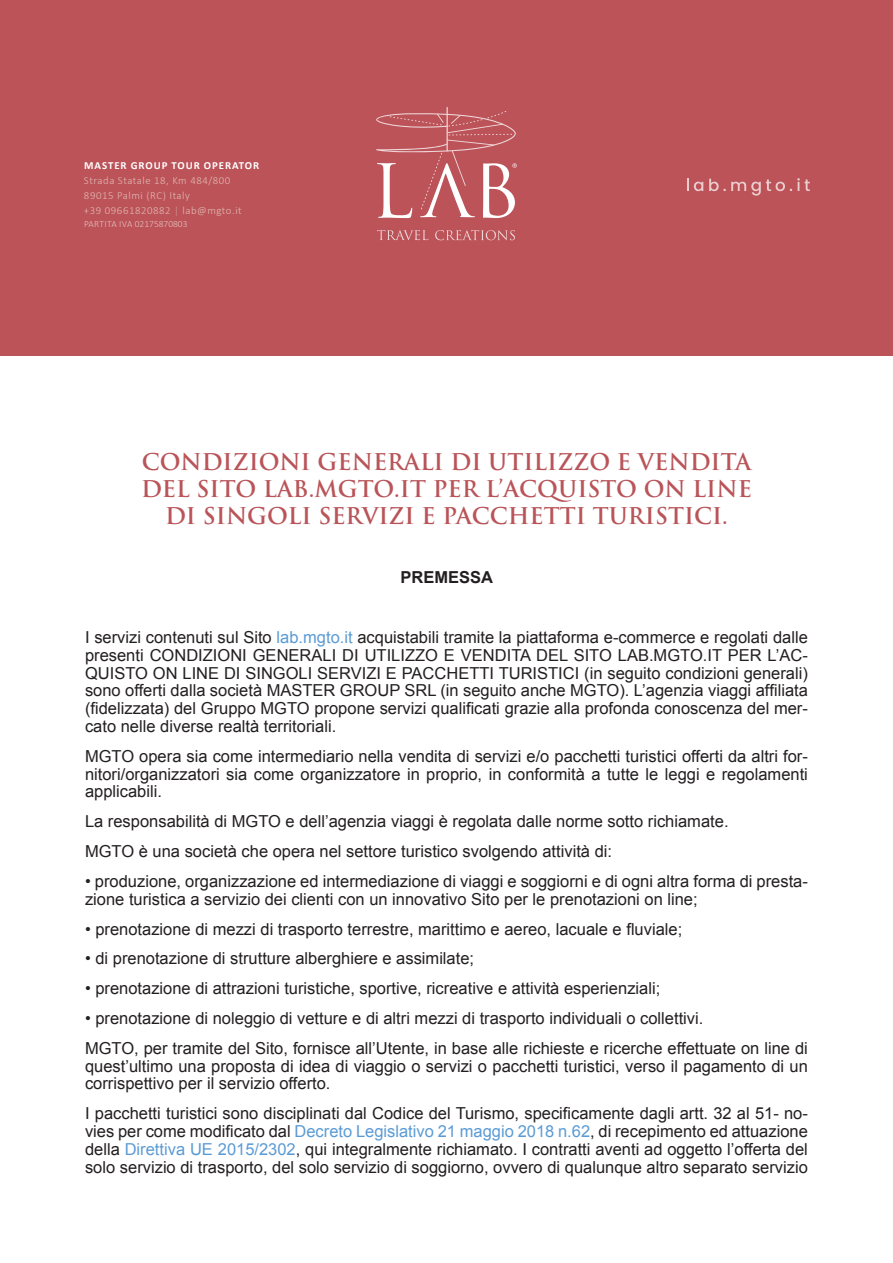
<style>
.page{position:relative;width:893px;height:1263px;background:#fff}
.page>*{position:absolute;margin:0;border:0;box-sizing:border-box;transform-origin:0 0}
.t1{font:700 22.5px/27px "Trajan Pro";color:#b95459;text-align:center}
.t2{font:16.5px/17.9px "Arial";color:#231f20;text-align:justify}
.t3{font:700 16.5px "Arial";color:#231f20}
.t4{font:300 10.8px "Calibri";letter-spacing:.05em;color:#e3b9b3}
.t5{font:700 10.8px "Calibri";letter-spacing:.09em;color:#fff}
.t6{font:300 9.45px "Calibri";color:#e6c2bc}
.s1{color:#d39692}
.s2{color:#5b9bd5}
</style>
<div class="page">
<div style="left:0;top:0;width:893px;height:355px;background:#bb5359"></div>
<svg style="left:687px;top:179px;width:16px;height:12px"></svg>
<svg style="left:709px;top:178px;width:101px;height:18px"></svg>
<svg style="left:377px;top:230px;width:51px;height:10px"></svg>
<svg style="left:435px;top:230px;width:80px;height:10px"></svg>
<svg style="left:376px;top:107px;width:141px;height:111px"></svg>
<p class="t5" style="left:84px;top:158px;width:176px">MASTER GROUP TOUR OPERATOR</p>
<p class="t4" style="left:84px;top:174px;width:148px">Strada Statale 18, Km 484/800</p>
<p class="t4" style="left:84px;top:188px;width:107px">89015 Palmi (RC) Italy</p>
<p class="t4" style="left:84px;top:203px;width:159px">+39 09661820882 <span class="s1">|</span> lab@mgto.it</p>
<p class="t6" style="left:84px;top:218px;width:105px">PARTITA IVA 02175870803</p>
<p class="t1" style="left:141px;top:448px;width:612px">CONDIZIONI GENERALI DI UTILIZZO E VENDITA<br>DEL SITO LAB.MGTO.IT PER L’ACQUISTO ON LINE<br>DI SINGOLI SERVIZI E PACCHETTI TURISTICI.</p>
<p class="t3" style="left:400px;top:567px;width:94px">PREMESSA</p>
<p class="t2" style="left:85px;top:628px;width:724px">I servizi contenuti sul Sito <span class="s2">lab.mgto.it</span> acquistabili tramite la piattaforma e-commerce e regolati dalle presenti CONDIZIONI GENERALI DI UTILIZZO E VENDITA DEL SITO LAB.MGTO.IT PER L’AC-QUISTO ON LINE DI SINGOLI SERVIZI E PACCHETTI TURISTICI (in seguito condizioni generali) sono offerti dalla società MASTER GROUP SRL (in seguito anche MGTO). L’agenzia viaggi affiliata (fidelizzata) del Gruppo MGTO propone servizi qualificati grazie alla profonda conoscenza del mer&shy;cato nelle diverse realtà territoriali.</p>
<p class="t2" style="left:85px;top:747px;width:724px">MGTO opera sia come intermediario nella vendita di servizi e/o pacchetti turistici offerti da altri for&shy;nitori/organizzatori sia come organizzatore in proprio, in conformità a tutte le leggi e regolamenti applicabili.</p>
<p class="t2" style="left:85px;top:813px;width:645px">La responsabilità di MGTO e dell’agenzia viaggi è regolata dalle norme sotto richiamate.</p>
<p class="t2" style="left:85px;top:842px;width:529px">MGTO è una società che opera nel settore turistico svolgendo attività di:</p>
<p class="t2" style="left:85px;top:872px;width:724px">• produzione, organizzazione ed intermediazione di viaggi e soggiorni e di ogni altra forma di presta&shy;zione turistica a servizio dei clienti con un innovativo Sito per le prenotazioni on line;</p>
<p class="t2" style="left:85px;top:920px;width:599px">• prenotazione di mezzi di trasporto terrestre, marittimo e aereo, lacuale e fluviale;</p>
<p class="t2" style="left:85px;top:950px;width:391px">• di prenotazione di strutture alberghiere e assimilate;</p>
<p class="t2" style="left:85px;top:979px;width:577px">• prenotazione di attrazioni turistiche, sportive, ricreative e attività esperienziali;</p>
<p class="t2" style="left:85px;top:1009px;width:620px">• prenotazione di noleggio di vetture e di altri mezzi di trasporto individuali o collettivi.</p>
<p class="t2" style="left:85px;top:1039px;width:724px">MGTO, per tramite del Sito, fornisce all’Utente, in base alle richieste e ricerche effettuate on line di quest’ultimo una proposta di idea di viaggio o servizi o pacchetti turistici, verso il pagamento di un corrispettivo per il servizio offerto.</p>
<p class="t2" style="left:85px;top:1105px;width:724px">I pacchetti turistici sono disciplinati dal Codice del Turismo, specificamente dagli artt. 32 al 51- no&shy;vies per come modificato dal <span class="s2">Decreto Legislativo 21 maggio 2018 n.62</span>, di recepimento ed attuazione della <span class="s2">Direttiva UE 2015/2302</span>, qui integralmente richiamato. I contratti aventi ad oggetto l’offerta del solo servizio di trasporto, del solo servizio di soggiorno, ovvero di qualunque altro separato servizio</p>
</div>
